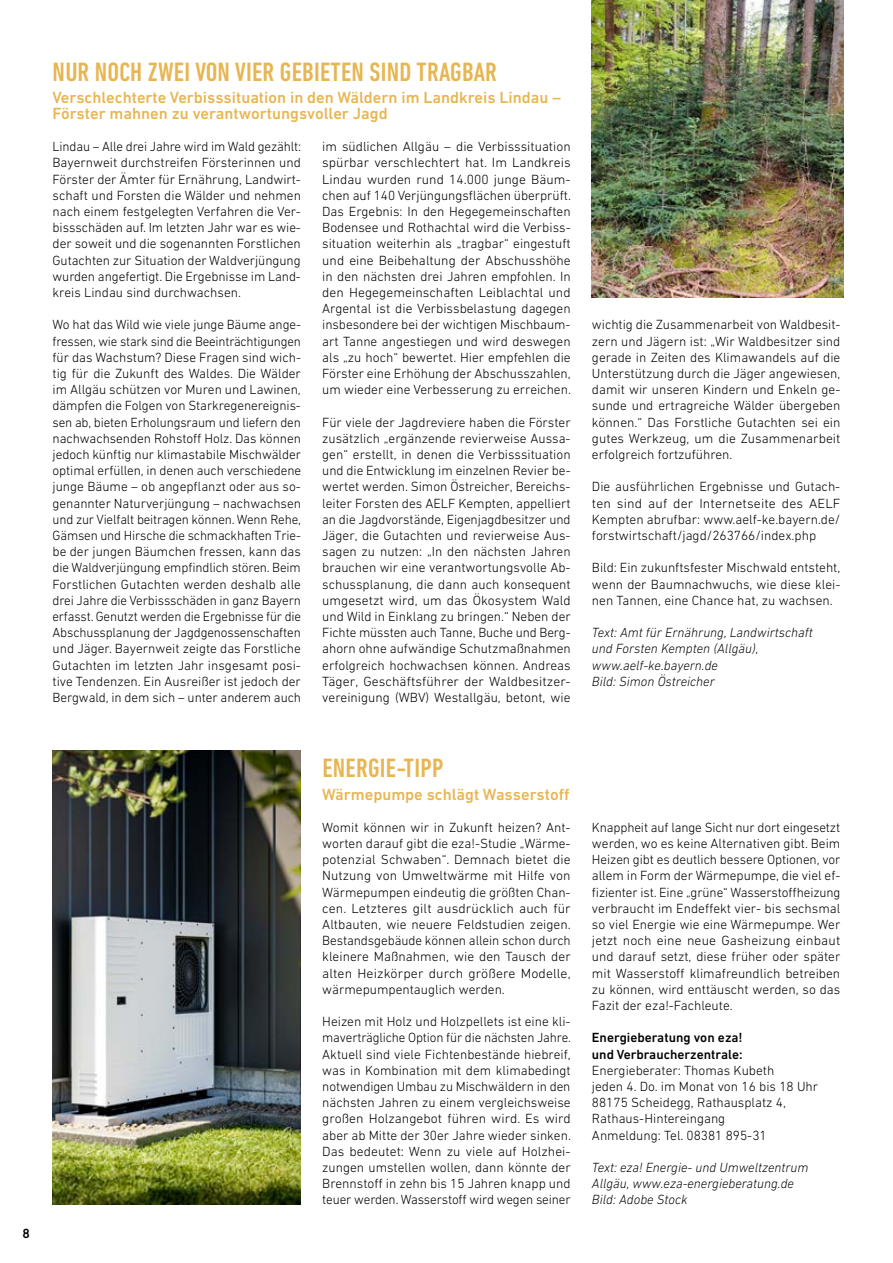
<style>
.page{position:relative;width:893px;height:1263px;background:#fff}
.page>*{position:absolute;margin:0;border:0;box-sizing:border-box;transform-origin:0 0}
.t1{font:500 condensed 27px "DIN Next W1 G";letter-spacing:.01em;color:#e7b652}
.t2{font:500 16.5px/16.2px "DIN Next W1 G";color:#e7b652}
.t3{font:300 13.5px/16.2px "DIN Next W1 G";color:#000;text-align:justify}
.t4{font:italic 300 13.5px/16.2px "DIN Next LT Pro";color:#000}
.t5{font:500 13.5px/16.2px "DIN Next W1 G";color:#000}
</style>
<div class="page">
<img style="left:592px;top:0;width:252px;height:297px">
<img style="left:53px;top:751px;width:248px;height:453px">
<p class="t5" style="left:22px;top:1225px;width:9px">8</p>
<h1 class="t1" style="left:53px;top:56px;width:446px">NUR NOCH ZWEI VON VIER GEBIETEN SIND TRAGBAR</h1>
<p class="t2" style="left:53px;top:89px;width:510px">Verschlechterte Verbisssituation in den Wäldern im Landkreis Lindau –<br>Förster mahnen zu verantwortungsvoller Jagd</p>
<p class="t3" style="left:53px;top:138px;width:250px">Lindau – Alle drei Jahre wird im Wald gezählt:<br>Bayernweit durchstreifen Försterinnen und Förster der Ämter für Ernährung, Landwirt&shy;schaft und Forsten die Wälder und nehmen nach einem festgelegten Verfahren die Ver&shy;bissschäden auf. Im letzten Jahr war es wie&shy;der soweit und die sogenannten Forstlichen Gutachten zur Situation der Waldverjüngung wurden angefertigt. Die Ergebnisse im Land&shy;kreis Lindau sind durchwachsen.</p>
<p class="t3" style="left:53px;top:317px;width:250px">Wo hat das Wild wie viele junge Bäume ange&shy;fressen, wie stark sind die Beeinträchtigungen für das Wachstum? Diese Fragen sind wich&shy;tig für die Zukunft des Waldes. Die Wälder im Allgäu schützen vor Muren und Lawinen, dämpfen die Folgen von Starkregenereignis&shy;sen ab, bieten Erholungsraum und liefern den nachwachsenden Rohstoff Holz. Das können jedoch künftig nur klimastabile Mischwälder optimal erfüllen, in denen auch verschiedene junge Bäume – ob angepflanzt oder aus so&shy;genannter Naturverjüngung – nachwachsen und zur Vielfalt beitragen können. Wenn Rehe, Gämsen und Hirsche die schmackhaften Trie&shy;be der jungen Bäumchen fressen, kann das die Waldverjüngung empfindlich stören. Beim Forstlichen Gutachten werden deshalb alle drei Jahre die Verbissschäden in ganz Bayern erfasst. Genutzt werden die Ergebnisse für die Abschussplanung der Jagdgenossenschaften und Jäger. Bayernweit zeigte das Forstliche Gutachten im letzten Jahr insgesamt posi&shy;tive Tendenzen. Ein Ausreißer ist jedoch der Bergwald, in dem sich – unter anderem auch</p>
<p class="t3" style="left:322px;top:138px;width:250px;text-align:left">im südlichen Allgäu – die Verbisssituation spürbar verschlechtert hat. Im Landkreis Lindau wurden rund 14.000 junge Bäum&shy;chen auf 140 Verjüngungsflächen überprüft.<br>Das Ergebnis: In den Hegegemeinschaften Bodensee und Rothachtal wird die Verbiss&shy;situation weiterhin als „tragbar“ eingestuft und eine Beibehaltung der Abschusshöhe in den nächsten drei Jahren empfohlen. In den Hegegemeinschaften Leiblachtal und Argental ist die Verbissbelastung dagegen insbesondere bei der wichtigen Mischbaum&shy;art Tanne angestiegen und wird deswegen als „zu hoch“ bewertet. Hier empfehlen die Förster eine Erhöhung der Abschusszahlen, um wieder eine Verbesserung zu erreichen.</p>
<p class="t3" style="left:322px;top:414px;width:250px">Für viele der Jagdreviere haben die Förster zusätzlich „ergänzende revierweise Aussa&shy;gen“ erstellt, in denen die Verbisssituation und die Entwicklung im einzelnen Revier be&shy;wertet werden. Simon Östreicher, Bereichs&shy;leiter Forsten des AELF Kempten, appelliert an die Jagdvorstände, Eigenjagdbesitzer und Jäger, die Gutachten und revierweise Aus&shy;sagen zu nutzen: „In den nächsten Jahren brauchen wir eine verantwortungsvolle Ab&shy;schussplanung, die dann auch konsequent umgesetzt wird, um das Ökosystem Wald und Wild in Einklang zu bringen.“ Neben der Fichte müssten auch Tanne, Buche und Berg&shy;ahorn ohne aufwändige Schutzmaßnahmen erfolgreich hochwachsen können. Andreas Täger, Geschäftsführer der Waldbesitzer&shy;vereinigung (WBV) Westallgäu, betont, wie</p>
<p class="t3" style="left:592px;top:317px;width:250px">wichtig die Zusammenarbeit von Waldbesit&shy;zern und Jägern ist: „Wir Waldbesitzer sind gerade in Zeiten des Klimawandels auf die Unterstützung durch die Jäger angewiesen, damit wir unseren Kindern und Enkeln ge&shy;sunde und ertragreiche Wälder übergeben können.“ Das Forstliche Gutachten sei ein gutes Werkzeug, um die Zusammenarbeit erfolgreich fortzuführen.</p>
<p class="t3" style="left:592px;top:479px;width:250px">Die ausführlichen Ergebnisse und Gutach&shy;ten sind auf der Internetseite des AELF Kempten abrufbar: www.aelf-ke.bayern.de/ forstwirtschaft/jagd/263766/index.php</p>
<p class="t3" style="left:592px;top:560px;width:250px">Bild: Ein zukunftsfester Mischwald entsteht, wenn der Baumnachwuchs, wie diese klei&shy;nen Tannen, eine Chance hat, zu wachsen.</p>
<p class="t4" style="left:592px;top:624px;width:222px">Text: Amt für Ernährung, Landwirtschaft und Forsten Kempten (Allgäu), www.aelf-ke.bayern.de<br>Bild: Simon Östreicher</p>
<h1 class="t1" style="left:322px;top:753px;width:123px">ENERGIE-TIPP</h1>
<p class="t2" style="left:322px;top:786px;width:249px">Wärmepumpe schlägt Wasserstoff</p>
<p class="t3" style="left:322px;top:819px;width:250px">Womit können wir in Zukunft heizen? Ant&shy;worten darauf gibt die eza!-Studie „Wärme&shy;potenzial Schwaben“. Demnach bietet die Nutzung von Umweltwärme mit Hilfe von Wärmepumpen eindeutig die größten Chan&shy;cen. Letzteres gilt ausdrücklich auch für Altbauten, wie neuere Feldstudien zeigen.<br>Bestandsgebäude können allein schon durch kleinere Maßnahmen, wie den Tausch der alten Heizkörper durch größere Modelle, wärmepumpentauglich werden.</p>
<p class="t3" style="left:322px;top:1013px;width:250px">Heizen mit Holz und Holzpellets ist eine kli&shy;maverträgliche Option für die nächsten Jahre.<br>Aktuell sind viele Fichtenbestände hiebreif, was in Kombination mit dem klimabedingt notwendigen Umbau zu Mischwäldern in den nächsten Jahren zu einem vergleichsweise großen Holzangebot führen wird. Es wird aber ab Mitte der 30er Jahre wieder sinken.<br>Das bedeutet: Wenn zu viele auf Holzhei&shy;zungen umstellen wollen, dann könnte der Brennstoff in zehn bis 15 Jahren knapp und teuer werden. Wasserstoff wird wegen seiner</p>
<p class="t3" style="left:592px;top:819px;width:250px">Knappheit auf lange Sicht nur dort eingesetzt werden, wo es keine Alternativen gibt. Beim Heizen gibt es deutlich bessere Optionen, vor allem in Form der Wärmepumpe, die viel ef&shy;fizienter ist. Eine „grüne“ Wasserstoffheizung verbraucht im Endeffekt vier- bis sechsmal so viel Energie wie eine Wärmepumpe. Wer jetzt noch eine neue Gasheizung einbaut und darauf setzt, diese früher oder später mit Wasserstoff klimafreundlich betreiben zu können, wird enttäuscht werden, so das Fazit der eza!-Fachleute.</p>
<p class="t5" style="left:592px;top:1029px;width:152px">Energieberatung von eza! und Verbraucherzentrale:</p>
<p class="t3" style="left:592px;top:1062px;width:228px;text-align:left">Energieberater: Thomas Kubeth<br>jeden 4. Do. im Monat von 16 bis 18 Uhr<br>88175 Scheidegg, Rathausplatz 4,<br>Rathaus-Hintereingang<br>Anmeldung: Tel. 08381 895-31</p>
<p class="t4" style="left:592px;top:1159px;width:218px">Text: eza! Energie- und Umweltzentrum<br>Allgäu, www.eza-energieberatung.de<br>Bild: Adobe Stock</p>
</div>
